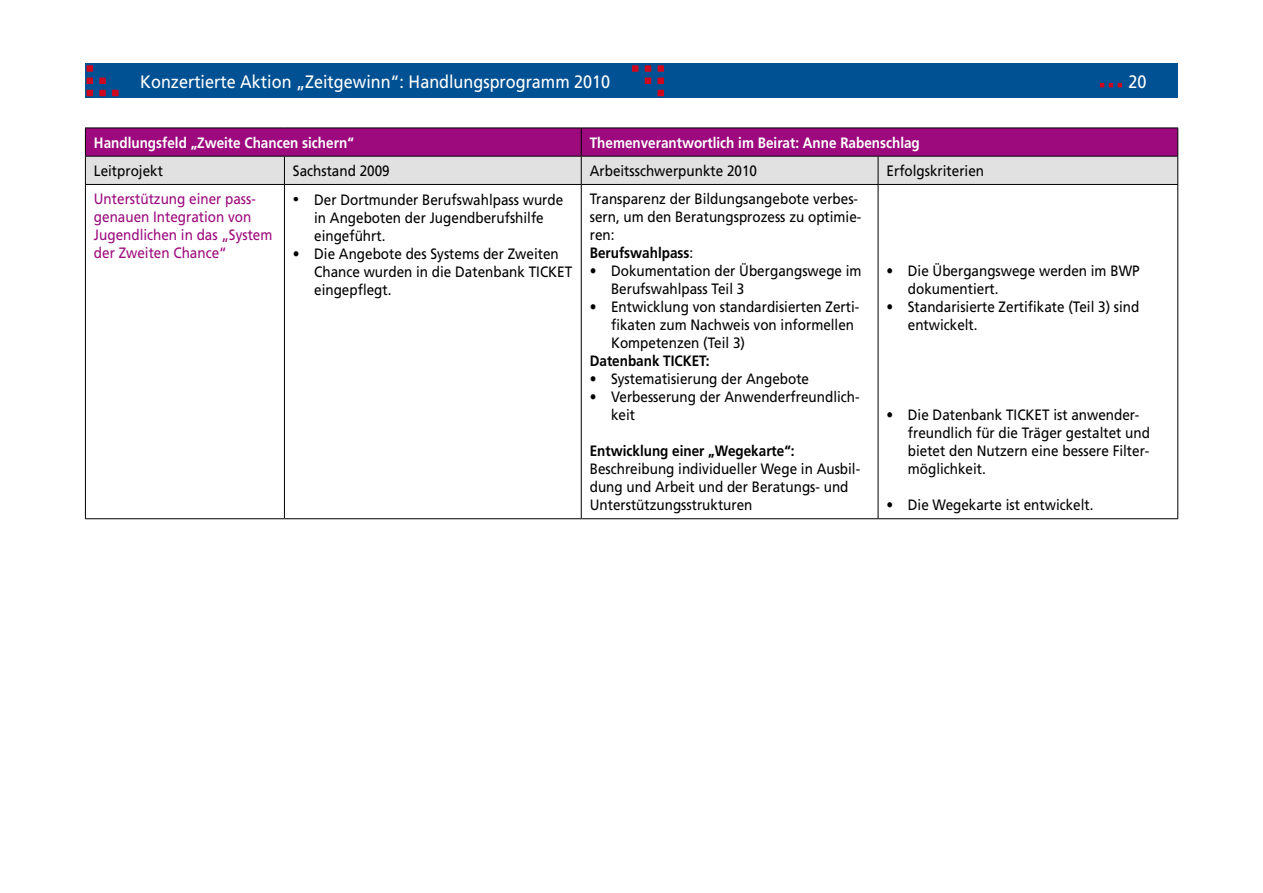
<style>
.page{position:relative;width:1263px;height:893px;background:#fff}
.page>*{position:absolute;margin:0;border:0;box-sizing:border-box;transform-origin:0 0}
.t1{font:18px "Frutiger LT";color:#fff;scale:.9 1}
.t2{font:15px/18px "Frutiger LT";color:#000;scale:.9 1}
.t3{font:15px/18px "Frutiger LT";color:#9c0a7d;scale:.9 1}
.t4{font:700 15px "Frutiger LT";color:#fff;scale:.9 1}
.t5{font:700 15px "Frutiger LT";color:#000;scale:.9 1}
.s1{font-family:"Times New Roman";font-size:18px}
.s2{font-weight:700}
</style>
<div class="page">
<div style="left:85px;top:64px;width:1093px;height:34px;background:#005193"></div>
<svg style="left:1099px;top:82px;width:15px;height:6px"></svg>
<svg style="left:1117px;top:82px;width:6px;height:6px"></svg>
<div style="left:630px;top:64px;width:10px;height:9px;background:#cd071e;border:2px solid #005193"></div>
<div style="left:643px;top:64px;width:10px;height:9px;background:#cd071e;border:2px solid #005193"></div>
<div style="left:656px;top:64px;width:9px;height:9px;background:#cd071e;border:2px solid #005193"></div>
<div style="left:643px;top:76px;width:10px;height:9px;background:#cd071e;border:2px solid #005193"></div>
<div style="left:656px;top:76px;width:9px;height:9px;background:#cd071e;border:2px solid #005193"></div>
<div style="left:656px;top:88px;width:9px;height:10px;background:#cd071e;border:2px solid #005193"></div>
<div style="left:111px;top:88px;width:9px;height:10px;background:#cd071e;border:2px solid #005193"></div>
<div style="left:98px;top:88px;width:9px;height:10px;background:#cd071e;border:2px solid #005193"></div>
<div style="left:85px;top:88px;width:10px;height:10px;background:#cd071e;border:2px solid #005193"></div>
<div style="left:98px;top:76px;width:9px;height:9px;background:#cd071e;border:2px solid #005193"></div>
<div style="left:85px;top:76px;width:10px;height:9px;background:#cd071e;border:2px solid #005193"></div>
<div style="left:85px;top:64px;width:10px;height:9px;background:#cd071e;border:2px solid #005193"></div>
<svg style="left:85px;top:128px;width:1093px;height:56px;background:#b871a9"></svg>
<hr style="left:85px;top:184px;width:199px;height:1px;background:#000">
<hr style="left:85px;top:185px;width:1px;height:333px;background:#000">
<hr style="left:284px;top:184px;width:297px;height:1px;background:#000">
<hr style="left:284px;top:185px;width:1px;height:333px;background:#000">
<hr style="left:581px;top:184px;width:297px;height:1px;background:#000">
<hr style="left:581px;top:185px;width:1px;height:333px;background:#000">
<hr style="left:878px;top:184px;width:300px;height:1px;background:#000">
<hr style="left:878px;top:185px;width:1px;height:333px;background:#000">
<hr style="left:1177px;top:185px;width:1px;height:333px;background:#000">
<hr style="left:85px;top:518px;width:199px;height:1px;background:#000">
<hr style="left:284px;top:518px;width:297px;height:1px;background:#000">
<hr style="left:581px;top:518px;width:297px;height:1px;background:#000">
<hr style="left:878px;top:518px;width:300px;height:1px;background:#000">
<p class="t1" style="left:140px;top:71px;width:524px">Konzertierte Aktion „Zeitgewinn“: Handlungsprogramm 2010</p>
<p class="t1" style="left:1128px;top:71px;width:22px">20</p>
<p class="t4" style="left:94px;top:134px;width:290px">Handlungsfeld „Zweite Chancen sichern“</p>
<p class="t4" style="left:590px;top:134px;width:368px">Themenverantwortlich im Beirat: Anne Rabenschlag</p>
<p class="t2" style="left:94px;top:162px;width:78px">Leitprojekt</p>
<p class="t2" style="left:293px;top:162px;width:109px">Sachstand 2009</p>
<p class="t2" style="left:590px;top:162px;width:187px">Arbeitsschwerpunkte 2010</p>
<p class="t2" style="left:886px;top:162px;width:110px">Erfolgskriterien</p>
<p class="t3" style="left:94px;top:190px;width:200px">Unterstützung einer pass&shy;genauen Integration von<br>Jugendlichen in das „System der Zweiten Chance“</p>
<p class="t2" style="left:314px;top:191px;width:278px;text-indent:-21px"><span class="s1">•</span> Der Dortmunder Berufswahlpass wurde in Angeboten der Jugendberufshilfe eingeführt.</p>
<p class="t2" style="left:590px;top:190px;width:303px">Transparenz der Bildungsangebote verbes&shy;sern, um den Beratungsprozess zu optimie&shy;ren:<br><span class="s2">Berufswahlpass</span>:</p>
<p class="t2" style="left:611px;top:262px;width:280px;text-indent:-21px">• Dokumentation der Übergangswege im<br>Berufswahlpass Teil 3</p>
<p class="t2" style="left:611px;top:298px;width:277px;text-indent:-21px">• Entwicklung von standardisierten Zerti&shy;fikaten zum Nachweis von informellen<br>Kompetenzen (Teil 3)</p>
<p class="t5" style="left:590px;top:352px;width:135px">Datenbank TICKET:</p>
<p class="t2" style="left:590px;top:370px;width:245px">• Systematisierung der Angebote</p>
<p class="t2" style="left:611px;top:388px;width:278px;text-indent:-21px">• Verbesserung der Anwenderfreundlich&shy;keit</p>
<p class="t5" style="left:590px;top:442px;width:229px">Entwicklung einer „Wegekarte“:</p>
<p class="t2" style="left:590px;top:460px;width:302px">Beschreibung individueller Wege in Ausbil&shy;dung und Arbeit und der Beratungs- und<br>Unterstützungsstrukturen</p>
<p class="t2" style="left:314px;top:245px;width:288px;text-indent:-21px">• Die Angebote des Systems der Zweiten<br>Chance wurden in die Datenbank TICKET eingepflegt.</p>
<p class="t2" style="left:908px;top:262px;width:259px;text-indent:-21px">• Die Übergangswege werden im BWP dokumentiert.</p>
<p class="t2" style="left:908px;top:298px;width:259px;text-indent:-21px">• Standarisierte Zertifikate (Teil 3) sind entwickelt.</p>
<p class="t2" style="left:908px;top:406px;width:270px;text-indent:-21px">• Die Datenbank TICKET ist anwender&shy;freundlich für die Träger gestaltet und bietet den Nutzern eine bessere Filter&shy;möglichkeit.</p>
<p class="t2" style="left:886px;top:496px;width:231px">• Die Wegekarte ist entwickelt.</p>
</div>
